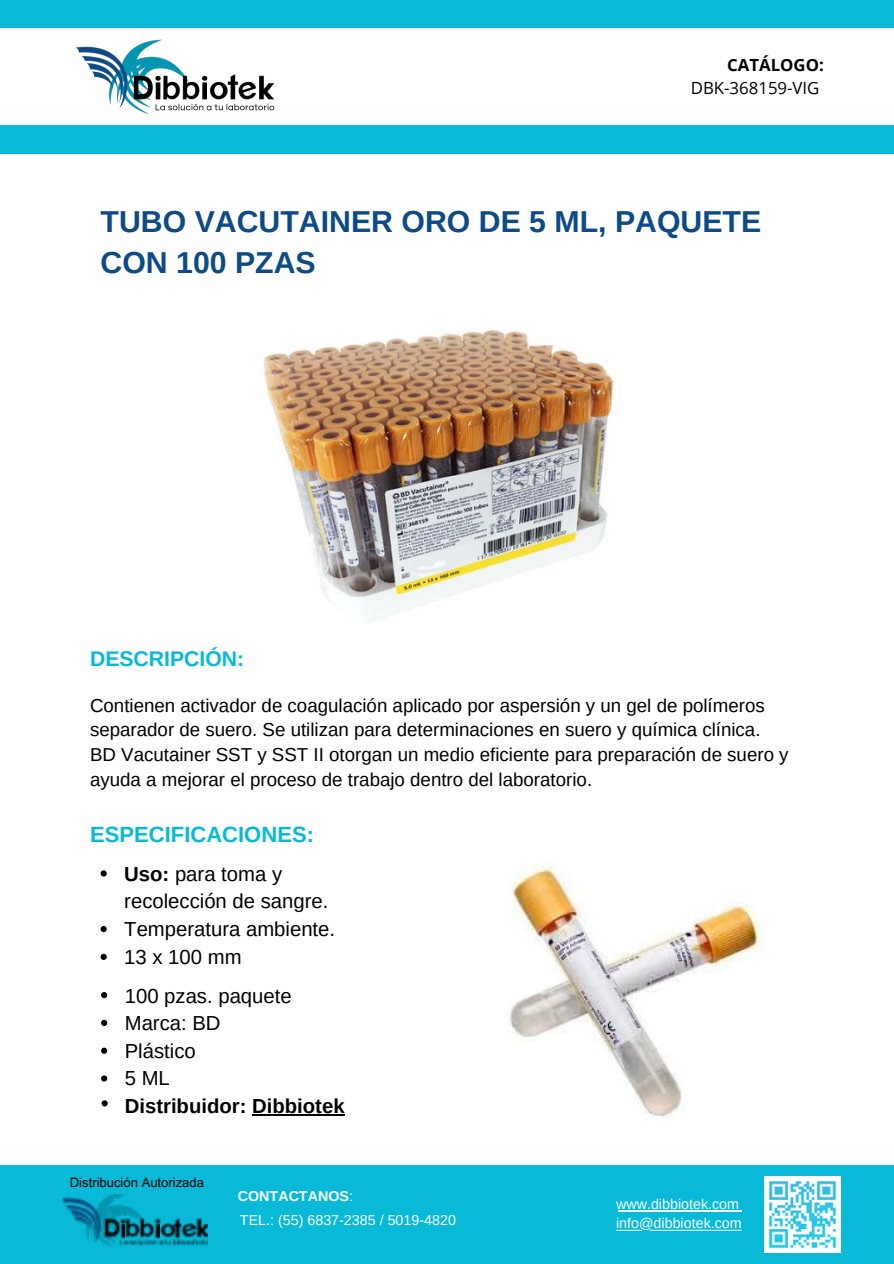
<style>
.page{position:relative;width:894px;height:1264px;background:#fff}
.page>*{position:absolute;margin:0;border:0;box-sizing:border-box;transform-origin:0 0}
.t1{font:700 30.3px/41.7px "Arimo";color:#0d4a86}
.t2{font:700 22.05px "Arimo";color:#08b9d8}
.t3{font:700 21.15px "Arimo";color:#08b9d8}
.t4{font:20.25px/27.6px "Arimo";color:#000}
.t5{font:18.75px/24.8px "Arimo";color:#000}
.t6{font:16.8px/22.5px "Open Sans";color:#000;text-align:right}
.t7{font:14.25px/19.2px "Arimo";color:#fff}
.t8{font:700 14.25px "Arimo";color:#fff}
.t9{font:13.05px "Arial MT Pro";color:#000}
.s1{font-weight:700}
.s2{font-weight:400}
</style>
<div class="page">
<div style="left:0;top:1164px;width:893px;height:99px;background:#08b9d8"></div>
<div style="left:0;top:0;width:893px;height:153px;background:#08b9d8"></div>
<div style="left:0;top:29px;width:893px;height:96px;background:#fff"></div>
<img style="left:764px;top:1176px;width:75px;height:76px">
<svg style="left:616px;top:1229px;width:125px;height:1px"></svg>
<hr style="left:618px;top:1210px;width:123px;height:1px;background:#fff">
<img style="left:101px;top:1194px;width:46px;height:53px">
<svg style="left:118px;top:1238px;width:89px;height:7px"></svg>
<img style="left:62px;top:1197px;width:39px;height:46px">
<svg style="left:120px;top:1218px;width:5px;height:6px"></svg>
<img style="left:120px;top:1224px;width:5px;height:14px">
<svg style="left:154px;top:1218px;width:7px;height:5px"></svg>
<img style="left:154px;top:1223px;width:18px;height:15px">
<img style="left:172px;top:1218px;width:9px;height:20px">
<img style="left:180px;top:1223px;width:15px;height:14px">
<img style="left:102px;top:1218px;width:18px;height:19px">
<img style="left:195px;top:1218px;width:12px;height:19px">
<img style="left:125px;top:1218px;width:29px;height:19px">
<img style="left:76px;top:40px;width:199px;height:74px">
<img style="left:263px;top:329px;width:351px;height:292px">
<svg style="left:101px;top:870px;width:6px;height:6px"></svg>
<svg style="left:101px;top:926px;width:6px;height:6px"></svg>
<svg style="left:101px;top:953px;width:6px;height:6px"></svg>
<svg style="left:101px;top:992px;width:6px;height:6px"></svg>
<svg style="left:101px;top:1019px;width:6px;height:7px"></svg>
<svg style="left:101px;top:1047px;width:6px;height:6px"></svg>
<svg style="left:101px;top:1075px;width:6px;height:6px"></svg>
<hr style="left:252px;top:1114px;width:92px;height:1px;background:#000">
<svg style="left:101px;top:1100px;width:7px;height:6px"></svg>
<img style="left:509px;top:862px;width:252px;height:257px">
<p class="t6" style="left:690px;top:53px;width:134px"><span class="s1">CATÁLOGO:<br></span>DBK-368159-VIG</p>
<h3 class="t1" style="left:101px;top:200px;width:662px">TUBO VACUTAINER ORO DE 5 ML, PAQUETE<br>CON 100 PZAS</h3>
<h3 class="t3" style="left:90px;top:647px;width:156px">DESCRIPCIÓN:</h3>
<h2 class="t5" style="left:90px;top:692px;width:699px">Contienen activador de coagulación aplicado por aspersión y un gel de polímeros separador de suero. Se utilizan para determinaciones en suero y química clínica.<br>BD Vacutainer SST y SST II otorgan un medio eficiente para preparación de suero y ayuda a mejorar el proceso de trabajo dentro del laboratorio.</h2>
<p class="t2" style="left:90px;top:821px;width:225px">ESPECIFICACIONES:</p>
<p class="t4" style="left:124px;top:860px;width:212px"><span class="s1">Uso:</span> para toma y recolección de sangre.<br>Temperatura ambiente.<br>13 x 100 mm</p>
<p class="t4" style="left:125px;top:981px;width:221px">100 pzas. paquete<br>Marca: BD<br>Plástico<br>5 ML<br><span class="s1">Distribuidor: Dibbiotek</span></p>
<h4 class="t9" style="left:70px;top:1177px;width:136px">Distribución Autorizada</h4>
<h1 class="t8" style="left:238px;top:1188px;width:116px">CONTACTANOS<span class="s2">:</span></h1>
<p class="t7" style="left:240px;top:1210px;width:217px">TEL.: (55) 6837-2385 / 5019-4820</p>
<h2 class="t7" style="left:616px;top:1194px;width:127px">www.dibbiotek.com info@dibbiotek.com</h2>
</div>
